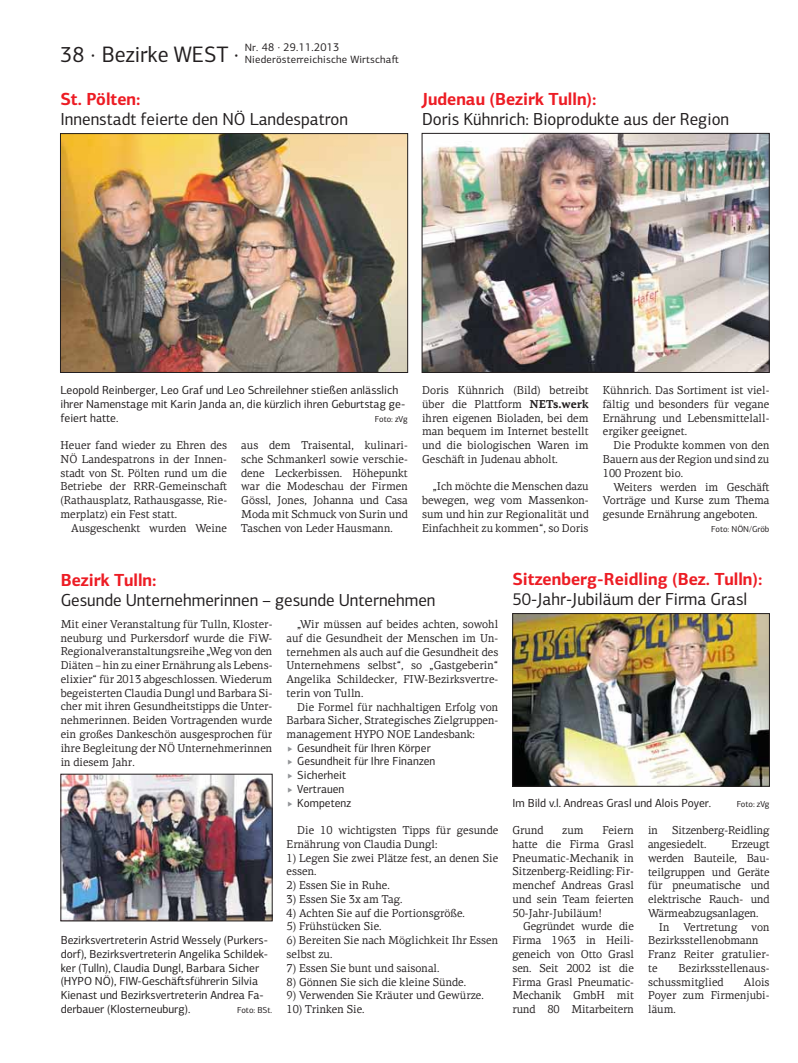
<style>
.page{position:relative;width:798px;height:1063px;background:#fff}
.page>*{position:absolute;margin:0;border:0;box-sizing:border-box;transform-origin:0 0}
.t1{font:22.5px "PF Centro Sans Pro";color:#231f20;scale:.96 1}
.t2{font:17.5px "PF Centro Sans Pro";color:#231f20;scale:.96 1}
.t3{font:700 17.5px "PF Centro Sans Pro";color:#ed1c24;scale:.96 1}
.t4{font:11.75px/13.8px "PF Centro Sans Pro";color:#231f20}
.t5{font:11.75px/13.8px "PF Centro Sans Pro";color:#231f20;scale:.96 1}
.t6{font:11.5px/13.8px "PF Centro Serif Pro";color:#231f20;text-align:justify;scale:.96 1}
.t7{font:11.5px "PF Centro Sans Pro";letter-spacing:.02em;color:#231f20;scale:.96 1}
.t8{font:10.62px "PF Centro Sans Pro";color:#231f20}
.t9{font:8.75px "PF Centro Sans Pro";letter-spacing:-.03em;color:#231f20}
.s1{font-size:10.62px}
.s2{font-weight:700}
</style>
<div class="page">
<img style="left:514px;top:615px;width:253px;height:169px">
<div style="left:512px;top:613px;width:257px;height:173px;border:1px solid #231f20"></div>
<img style="left:63px;top:776px;width:207px;height:143px">
<div style="left:61px;top:774px;width:211px;height:147px;border:1px solid #231f20"></div>
<img style="left:423px;top:135px;width:344px;height:236px">
<div style="left:421px;top:133px;width:348px;height:240px;border:1px solid #231f20"></div>
<img style="left:62px;top:135px;width:343px;height:236px">
<div style="left:60px;top:133px;width:347px;height:240px;border:1px solid #231f20"></div>
<h1 class="t1" style="left:60px;top:46px;width:187px">38 · Bezirke WEST ·</h1>
<p class="t7" style="left:245px;top:43px;width:100px"><span class="s1">Nr.</span> 48 · 29.11.2013</p>
<p class="t8" style="left:245px;top:55px;width:155px">Niederösterreichische Wirtscha-</p>
<h2 class="t3" style="left:60px;top:92px;width:85px">St. Pölten:</h2>
<h2 class="t2" style="left:60px;top:112px;width:301px">Innenstadt feierte den NÖ Landespatron</h2>
<h2 class="t3" style="left:422px;top:92px;width:183px">Judenau (Bezirk Tulln):</h2>
<h2 class="t2" style="left:422px;top:112px;width:321px">Doris Kühnrich: Bioprodukte aus der Region</h2>
<p class="t4" style="left:60px;top:385px;width:346px">Leopold Reinberger, Leo Graf und Leo Schreilehner stießen anlässlich ihrer Namenstage mit Karin Janda an, die kürzlich ihren Geburtstag ge&shy;feiert hatte.</p>
<p class="t9" style="left:375px;top:415px;width:34px">Foto: zVg</p>
<p class="t6" style="left:60px;top:440px;width:175px">Heuer fand wieder zu Ehren des NÖ Landespatrons in der Innen&shy;stadt von St. Pölten rund um die Betriebe der RRR-Gemeinscha-(Rathausplatz, Rathausgasse, Rie&shy;merplatz) ein Fest statt.</p>
<p class="t6" style="left:71px;top:522px;width:164px">Ausgeschenkt wurden Weine</p>
<p class="t6" style="left:241px;top:440px;width:175px">aus dem Traisental, kulinari&shy;sche Schmankerl sowie verschie&shy;dene Leckerbissen. Höhepunkt war die Modeschau der Firmen Gössl, Jones, Johanna und Casa Moda mit Schmuck von Surin und Taschen von Leder Hausmann.</p>
<p class="t6" style="left:422px;top:385px;width:175px">Doris Kühnrich (Bild) betreibt über die Plattform <span class="s2">NETs.werk </span>ihren eigenen Bioladen, bei dem man bequem im Internet bestellt und die biologischen Waren im Geschä- in Judenau abholt.</p>
<p class="t6" style="left:422px;top:481px;width:175px;text-indent:11px">„Ich möchte die Menschen dazu bewegen, weg vom Massenkon&shy;sum und hin zur Regionalität und Einfachheit zu kommen“, so Doris</p>
<p class="t6" style="left:602px;top:385px;width:175px">Kühnrich. Das Sortiment ist viel&shy;fältig und besonders für vegane Ernährung und Lebensmittelall&shy;ergiker geeignet.</p>
<p class="t6" style="left:602px;top:440px;width:175px;text-indent:11px">Die Produkte kommen von den Bauern aus der Region und sind zu 100 Prozent bio.</p>
<p class="t6" style="left:602px;top:481px;width:175px;text-indent:11px">Weiters werden im Geschä-Vorträge und Kurse zum Thema gesunde Ernährung angeboten.</p>
<p class="t9" style="left:711px;top:525px;width:60px">Foto: NÖN/Gröb</p>
<h2 class="t3" style="left:61px;top:574px;width:101px">Bezirk Tulln:</h2>
<h2 class="t2" style="left:61px;top:594px;width:392px">Gesunde Unternehmerinnen – gesunde Unternehmen</h2>
<p class="t6" style="left:61px;top:618px;width:222px">Mit einer Veranstaltung für Tulln, Kloster&shy;neuburg und Purkersdorf wurde die FiW-Regionalveranstaltungsreihe „Weg von den Diäten – hin zu einer Ernährung als Lebens&shy;elixier“ für 2013 abgeschlossen. Wiederum begeisterten Claudia Dungl und Barbara Si&shy;cher mit ihren Gesundheitstipps die Unter&shy;nehmerinnen. Beiden Vortragenden wurde ein großes Dankeschön ausgesprochen für ihre Begleitung der NÖ Unternehmerinnen in diesem Jahr.</p>
<p class="t6" style="left:286px;top:618px;width:222px;text-indent:11px">„Wir müssen auf beides achten, sowohl auf die Gesundheit der Menschen im Un&shy;ternehmen als auch auf die Gesundheit des Unternehmens selbst“, so „Gastgeberin“ Angelika Schildecker, FIW-Bezirksvertre&shy;terin von Tulln.</p>
<p class="t6" style="left:286px;top:701px;width:222px;text-indent:11px">Die Formel für nachhaltigen Erfolg von Barbara Sicher, Strategisches Zielgruppen&shy;management HYPO NOE Landesbank:</p>
<p class="t5" style="left:297px;top:742px;width:145px">Gesundheit für Ihren Körper<br>Gesundheit für Ihre Finanzen<br>Sicherheit<br>Vertrauen<br>Kompetenz</p>
<p class="t6" style="left:286px;top:825px;width:222px;text-indent:11px">Die 10 wichtigsten Tipps für gesunde<br>Ernährung von Claudia Dungl:</p>
<p class="t6" style="left:286px;top:852px;width:222px">1) Legen Sie zwei Plätze fest, an denen Sie essen.</p>
<p class="t6" style="left:286px;top:880px;width:109px">2) Essen Sie in Ruhe.</p>
<p class="t6" style="left:286px;top:893px;width:122px">3) Essen Sie 3x am Tag.</p>
<p class="t6" style="left:286px;top:907px;width:187px">4) Achten Sie auf die Portionsgröße.</p>
<p class="t6" style="left:286px;top:921px;width:100px">5) Frühstücken Sie.</p>
<p class="t6" style="left:286px;top:935px;width:222px">6) Bereiten Sie nach Möglichkeit Ihr Essen selbst zu.</p>
<p class="t6" style="left:286px;top:962px;width:161px">7) Essen Sie bunt und saisonal.</p>
<p class="t6" style="left:286px;top:976px;width:188px">8) Gönnen Sie sich die kleine Sünde.</p>
<p class="t6" style="left:286px;top:990px;width:207px">9) Verwenden Sie Kräuter und Gewürze.</p>
<p class="t6" style="left:286px;top:1003px;width:83px">10) Trinken Sie.</p>
<p class="t4" style="left:61px;top:935px;width:209px">Bezirksvertreterin Astrid Wessely (Purkers&shy;dorf), Bezirksvertreterin Angelika Schildek&shy;ker (Tulln), Claudia Dungl, Barbara Sicher (HYPO NÖ), FIW-Geschä-sführerin Silvia Kienast und Bezirksvertreterin Andrea Fa&shy;derbauer (Klosterneuburg).</p>
<p class="t9" style="left:237px;top:1007px;width:37px">Foto: BSt.</p>
<h2 class="t3" style="left:512px;top:572px;width:262px">Sitzenberg-Reidling (Bez. Tulln):</h2>
<h2 class="t2" style="left:512px;top:592px;width:246px">50-Jahr-Jubiläum der Firma Grasl</h2>
<p class="t4" style="left:512px;top:797px;width:200px">Im Bild v.l. Andreas Grasl und Alois Poyer.</p>
<p class="t9" style="left:736px;top:800px;width:34px">Foto: zVg</p>
<p class="t6" style="left:512px;top:825px;width:34px">Grund</p>
<p class="t6" style="left:562px;top:825px;width:24px">zum</p>
<p class="t6" style="left:648px;top:825px;width:128px">in Sitzenberg-Reidling angesiedelt.</p>
<p class="t6" style="left:512px;top:825px;width:128px;text-indent:90px">Feiern hatte die Firma Grasl Pneumatic-Mechanik in Sitzenberg-Reidling: Fir&shy;menchef Andreas Grasl und sein Team feierten 50-Jahr-Jubiläum!</p>
<p class="t6" style="left:512px;top:921px;width:128px;text-indent:11px">Gegründet wurde die Firma 1963 in Heili&shy;geneich von Otto Grasl sen. Seit 2002 ist die Firma Grasl Pneumatic-Mechanik GmbH mit rund 80 Mitarbeitern</p>
<p class="t6" style="left:731px;top:838px;width:41px">Erzeugt</p>
<p class="t6" style="left:648px;top:852px;width:128px">werden Bauteile, Bau-</p>
<p class="t6" style="left:648px;top:866px;width:128px">teilgruppen und Geräte</p>
<p class="t6" style="left:648px;top:880px;width:128px">für pneumatische und</p>
<p class="t6" style="left:648px;top:893px;width:128px">elektrische Rauch- und</p>
<p class="t6" style="left:648px;top:907px;width:116px">Wärmeabzugsanlagen.</p>
<p class="t6" style="left:658px;top:921px;width:117px">In Vertretung von</p>
<p class="t6" style="left:648px;top:935px;width:117px">Bezirksstellenobmann</p>
<p class="t6" style="left:648px;top:949px;width:128px">Franz Reiter gratulier-</p>
<p class="t6" style="left:648px;top:962px;width:11px">te</p>
<p class="t6" style="left:648px;top:962px;width:128px;text-indent:30px">Bezirksstellenaus&shy;schussmitglied</p>
<p class="t6" style="left:648px;top:976px;width:128px;text-indent:96px">Alois Poyer zum Firmenjubi&shy;läum.</p>
</div>
